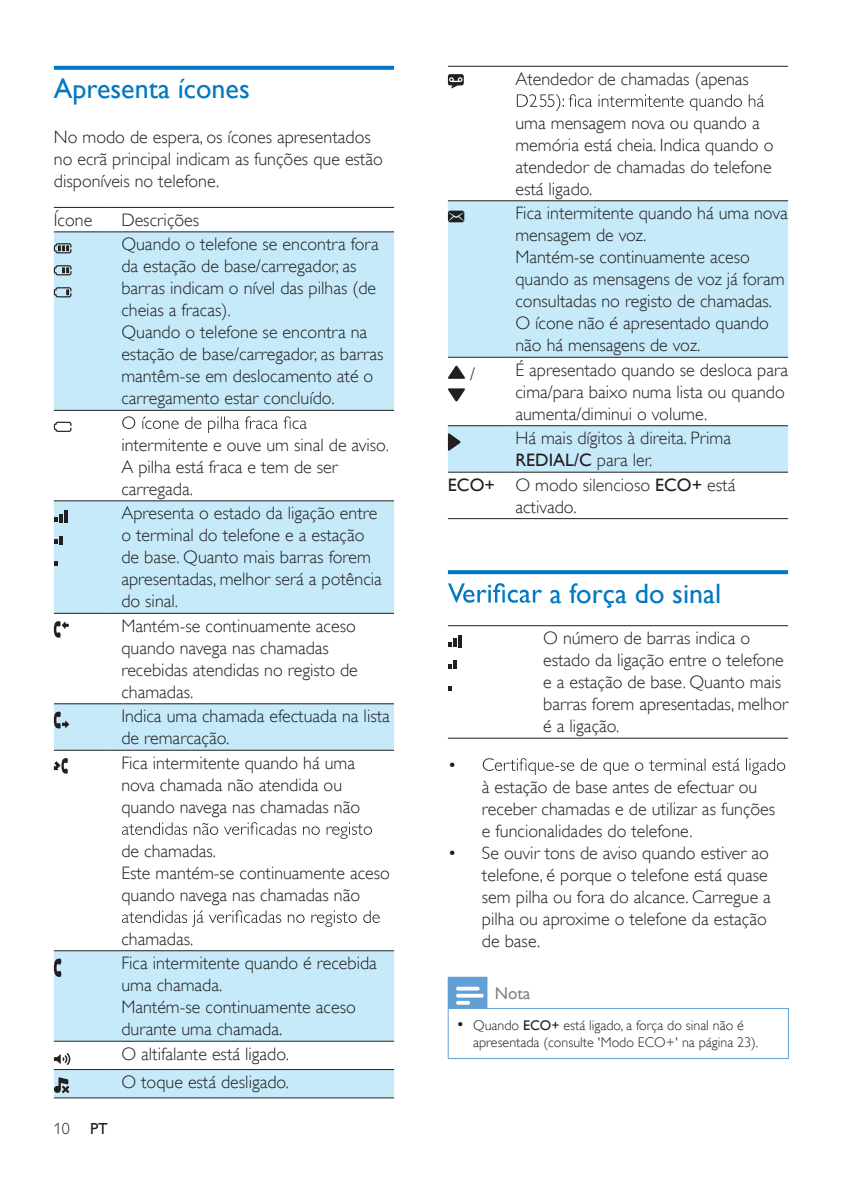
<style>
.page{position:relative;width:842px;height:1191px;background:#fff}
.page>*{position:absolute;margin:0;border:0;box-sizing:border-box;transform-origin:0 0}
.t1{font:28px "Gill Sans Alt One WGL";color:#0079c2}
.t2{font:18px/22px "Gill Sans Alt One WGL Light";color:#231f20}
.t3{font:18px "Gill Sans Alt One WGL";color:#231f20}
.t4{font:17px "Gill Sans Alt One WGL";color:#808285}
.t5{font:16px "Gill Sans Alt One WGL Light";color:#231f20}
.t6{font:16px "Gill Sans Alt One WGL";color:#231f20}
.t7{font:14px/17px "Gill Sans Alt One WGL Light";color:#231f20}
.s1{font-family:"Gill Sans Alt One WGL Light"}
.s2{font-family:"Gill Sans Alt One WGL"}
.s3{font-size:17px}
</style>
<div class="page">
<svg style="left:54px;top:66px;width:340px;height:4px"></svg>
<svg style="left:54px;top:232px;width:340px;height:865px;fill:#c6eafa"></svg>
<hr style="left:54px;top:207px;width:57px;height:1px;background:#231f20">
<hr style="left:111px;top:207px;width:283px;height:1px;background:#231f20">
<hr style="left:54px;top:231px;width:57px;height:1px;background:#231f20">
<hr style="left:111px;top:231px;width:283px;height:1px;background:#231f20">
<hr style="left:54px;top:410px;width:57px;height:1px;background:#231f20">
<hr style="left:111px;top:410px;width:283px;height:1px;background:#231f20">
<hr style="left:54px;top:500px;width:57px;height:1px;background:#231f20">
<hr style="left:111px;top:500px;width:283px;height:1px;background:#231f20">
<hr style="left:54px;top:613px;width:57px;height:1px;background:#231f20">
<hr style="left:111px;top:613px;width:283px;height:1px;background:#231f20">
<hr style="left:54px;top:703px;width:57px;height:1px;background:#231f20">
<hr style="left:111px;top:703px;width:283px;height:1px;background:#231f20">
<hr style="left:54px;top:749px;width:57px;height:1px;background:#231f20">
<hr style="left:111px;top:749px;width:283px;height:1px;background:#231f20">
<hr style="left:54px;top:950px;width:57px;height:1px;background:#231f20">
<hr style="left:111px;top:950px;width:283px;height:1px;background:#231f20">
<hr style="left:54px;top:1040px;width:57px;height:1px;background:#231f20">
<hr style="left:111px;top:1040px;width:283px;height:1px;background:#231f20">
<hr style="left:54px;top:1069px;width:57px;height:1px;background:#231f20">
<hr style="left:111px;top:1069px;width:283px;height:1px;background:#231f20">
<hr style="left:54px;top:1097px;width:57px;height:1px;background:#231f20">
<hr style="left:111px;top:1097px;width:283px;height:1px;background:#231f20">
<svg style="left:54px;top:243px;width:17px;height:10px"></svg>
<svg style="left:54px;top:265px;width:17px;height:10px"></svg>
<svg style="left:54px;top:287px;width:17px;height:10px"></svg>
<svg style="left:54px;top:422px;width:17px;height:10px"></svg>
<svg style="left:122px;top:416px;width:185px;height:17px"></svg>
<svg style="left:54px;top:510px;width:13px;height:12px"></svg>
<svg style="left:54px;top:536px;width:8px;height:8px"></svg>
<svg style="left:54px;top:561px;width:4px;height:5px"></svg>
<svg style="left:54px;top:621px;width:15px;height:16px"></svg>
<svg style="left:54px;top:711px;width:15px;height:17px"></svg>
<svg style="left:54px;top:758px;width:14px;height:15px"></svg>
<svg style="left:122px;top:822px;width:250px;height:17px"></svg>
<svg style="left:122px;top:910px;width:258px;height:17px"></svg>
<svg style="left:54px;top:958px;width:7px;height:19px"></svg>
<svg style="left:54px;top:1053px;width:16px;height:12px"></svg>
<svg style="left:54px;top:1077px;width:15px;height:16px"></svg>
<svg style="left:448px;top:570px;width:340px;height:4px"></svg>
<svg style="left:448px;top:201px;width:340px;height:271px;fill:#c6eafa"></svg>
<hr style="left:448px;top:66px;width:57px;height:1px;background:#231f20">
<hr style="left:505px;top:66px;width:283px;height:1px;background:#231f20">
<hr style="left:448px;top:200px;width:57px;height:1px;background:#231f20">
<hr style="left:505px;top:200px;width:283px;height:1px;background:#231f20">
<hr style="left:448px;top:357px;width:57px;height:1px;background:#231f20">
<hr style="left:505px;top:357px;width:283px;height:1px;background:#231f20">
<hr style="left:448px;top:425px;width:57px;height:1px;background:#231f20">
<hr style="left:505px;top:425px;width:283px;height:1px;background:#231f20">
<hr style="left:448px;top:472px;width:57px;height:1px;background:#231f20">
<hr style="left:505px;top:472px;width:283px;height:1px;background:#231f20">
<hr style="left:448px;top:518px;width:57px;height:1px;background:#231f20">
<hr style="left:505px;top:518px;width:283px;height:1px;background:#231f20">
<svg style="left:448px;top:74px;width:16px;height:15px"></svg>
<svg style="left:448px;top:211px;width:16px;height:11px"></svg>
<svg style="left:448px;top:365px;width:17px;height:14px"></svg>
<svg style="left:448px;top:388px;width:17px;height:14px"></svg>
<svg style="left:448px;top:433px;width:12px;height:18px"></svg>
<svg style="left:448px;top:583px;width:94px;height:20px"></svg>
<hr style="left:448px;top:625px;width:85px;height:1px;background:#231f20">
<hr style="left:533px;top:625px;width:255px;height:1px;background:#231f20">
<hr style="left:448px;top:737px;width:85px;height:1px;background:#231f20">
<hr style="left:533px;top:737px;width:255px;height:1px;background:#231f20">
<svg style="left:448px;top:635px;width:13px;height:12px"></svg>
<svg style="left:448px;top:660px;width:8px;height:9px"></svg>
<svg style="left:448px;top:686px;width:4px;height:5px"></svg>
<svg style="left:483px;top:758px;width:302px;height:17px"></svg>
<div style="left:448px;top:977px;width:39px;height:31px;background:#629fd5"></div>
<hr style="left:448px;top:1008px;width:1px;height:50px;background:#629fd5">
<hr style="left:788px;top:1008px;width:1px;height:50px;background:#629fd5">
<hr style="left:448px;top:1058px;width:39px;height:1px;background:#629fd5">
<hr style="left:487px;top:1058px;width:302px;height:1px;background:#629fd5">
<hr style="left:487px;top:977px;width:1px;height:31px;background:#629fd5">
<hr style="left:487px;top:1008px;width:302px;height:1px;background:#629fd5">
<svg style="left:456px;top:986px;width:28px;height:18px"></svg>
<svg style="left:517px;top:94px;width:247px;height:17px"></svg>
<h1 class="t1" style="left:54px;top:69px;width:197px">Apresenta ícones</h1>
<p class="t2" style="left:54px;top:126px;width:330px">No modo de espera, os ícones apresentados no ecrã principal indicam as funções que estão disponíveis no telefone.</p>
<p class="t2" style="left:54px;top:209px;width:40px">Ícone</p>
<p class="t2" style="left:121px;top:208px;width:259px;line-height:24.4px">Descrições<br>Quando o telefone se encontra fora</p>
<p class="t2" style="left:121px;top:255px;width:264px">da estação de base/carregador, as barras indicam o nível das pilhas (de cheias a fracas).<br>Quando o telefone se encontra na estação de base/carregador, as barras mantêm-se em deslocamento até o carregamento estar concluído.</p>
<p class="t2" style="left:121px;top:434px;width:269px">intermitente e ouve um sinal de aviso.<br>A pilha está fraca e tem de ser carregada.</p>
<p class="t2" style="left:121px;top:502px;width:262px">Apresenta o estado da ligação entre o terminal do telefone e a estação de base. Quanto mais barras forem apresentadas, melhor será a potência do sinal.</p>
<p class="t2" style="left:121px;top:615px;width:238px">Mantém-se continuamente aceso quando navega nas chamadas recebidas atendidas no registo de chamadas.</p>
<p class="t2" style="left:121px;top:705px;width:270px">Indica uma chamada efectuada na lista de remarcação.</p>
<p class="t2" style="left:121px;top:751px;width:240px">Fica intermitente quando há uma nova chamada não atendida ou quando navega nas chamadas não</p>
<p class="t2" style="left:121px;top:839px;width:270px">de chamadas.<br>Este mantém-se continuamente aceso quando navega nas chamadas não</p>
<p class="t2" style="left:121px;top:926px;width:257px;line-height:24.4px">chamadas.<br>Fica intermitente quando é recebida</p>
<p class="t2" style="left:121px;top:974px;width:236px">uma chamada.<br>Mantém-se continuamente aceso durante uma chamada.</p>
<p class="t2" style="left:121px;top:1039px;width:169px;line-height:28.4px">O altifalante está ligado.<br>O toque está desligado.</p>
<p class="t5" style="left:54px;top:1118px;width:17px">10</p>
<p class="t6" style="left:90px;top:1118px;width:19px">PT</p>
<p class="t2" style="left:515px;top:68px;width:235px">Atendedor de chamadas (apenas</p>
<p class="t2" style="left:515px;top:112px;width:260px">uma mensagem nova ou quando a memória está cheia. Indica quando o atendedor de chamadas do telefone está ligado.</p>
<p class="t2" style="left:515px;top:202px;width:274px">Fica intermitente quando há uma nova mensagem de voz.<br>Mantém-se continuamente aceso quando as mensagens de voz já foram consultadas no registo de chamadas.<br>O ícone não é apresentado quando não há mensagens de voz.</p>
<p class="t2" style="left:470px;top:363px;width:7px">/</p>
<p class="t2" style="left:515px;top:359px;width:274px">É apresentado quando se desloca para cima/para baixo numa lista ou quando aumenta/diminui o volume.</p>
<p class="t2" style="left:515px;top:427px;width:217px">Há mais dígitos à direita. Prima</p>
<p class="t3" style="left:515px;top:448px;width:139px">REDIAL/C <span class="s1">para ler.</span></p>
<p class="t2" style="left:515px;top:474px;width:221px;text-indent:-67px"><span class="s2">ECO+</span> O modo silencioso <span class="s2">ECO+</span> está activado.</p>
<p class="t2" style="left:448px;top:753px;width:10px">•</p>
<h1 class="t1" style="left:550px;top:574px;width:173px">a força do sinal</h1>
<p class="t2" style="left:543px;top:627px;width:246px">O número de barras indica o estado da ligação entre o telefone e a estação de base. Quanto mais barras forem apresentadas, melhor é a ligação.</p>
<p class="t2" style="left:482px;top:775px;width:295px">à estação de base antes de efectuar ou receber chamadas e de utilizar as funções e funcionalidades do telefone.</p>
<p class="t2" style="left:482px;top:841px;width:291px;text-indent:-34px">• Se ouvir tons de aviso quando estiver ao telefone, é porque o telefone está quase sem pilha ou fora do alcance. Carregue a pilha ou aproxime o telefone da estação de base.</p>
<p class="t4" style="left:495px;top:981px;width:37px">Nota</p>
<p class="t7" style="left:473px;top:1017px;width:287px;text-indent:-17px"><span class="s3">•</span> Quando <span class="s2">ECO+</span> está ligado, a força do sinal não é apresentada (consulte 'Modo ECO+' na página 23).</p>
</div>
